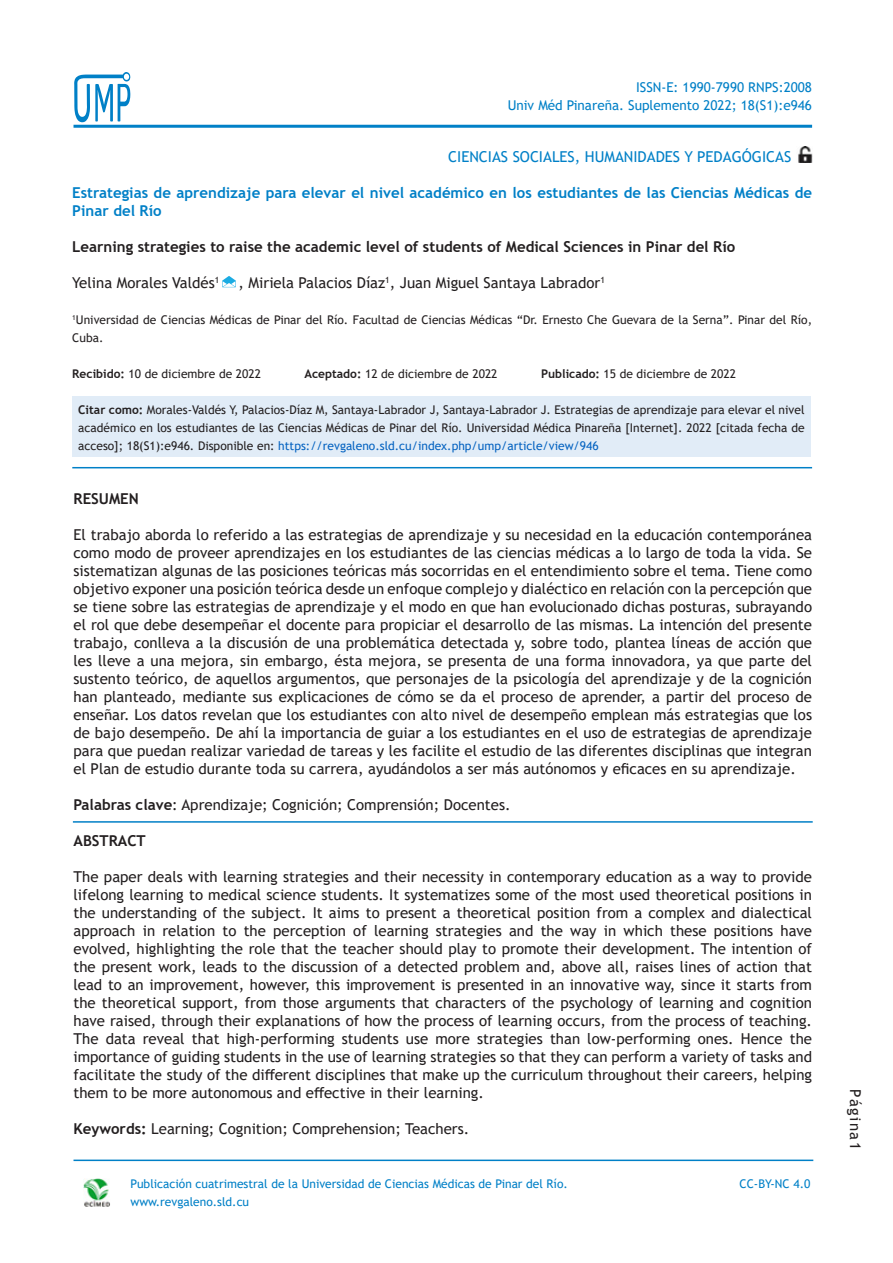
<style>
.page{position:relative;width:893px;height:1263px;background:#fff}
.page>*{position:absolute;margin:0;border:0;box-sizing:border-box;transform-origin:0 0}
.t1{font:15px/18px "Trebuchet MS";color:#231f20;text-align:justify}
.t2{font:700 15px/18px "Trebuchet MS";color:#0080c7}
.t3{font:700 15px "Trebuchet MS";color:#231f20}
.t4{font:15px "Trebuchet MS";color:#0080c7}
.t5{font:15px "Trebuchet MS";letter-spacing:.1em;color:#231f20}
.t6{font:13.5px "Trebuchet MS";color:#0080c7}
.t7{font:12px/18px "Trebuchet MS";color:#231f20}
.t8{font:12px "Trebuchet MS";color:#0080c7}
.s1{font-weight:700}
.s2{color:#0563c1}
</style>
<div class="page">
<img style="left:798px;top:146px;width:14px;height:16px">
<hr style="left:74px;top:125px;width:738px;height:3px;background:#0080c7">
<svg style="left:222px;top:276px;width:14px;height:11px"></svg>
<div style="left:72px;top:396px;width:739px;height:60px;background:#e1ecf7"></div>
<hr style="left:72px;top:467px;width:740px;height:1px;background:#0080c7">
<hr style="left:73px;top:821px;width:740px;height:2px;background:#0080c7">
<img style="left:84px;top:1178px;width:26px;height:28px">
<hr style="left:74px;top:1159px;width:739px;height:2px;background:#0080c7">
<svg style="left:74px;top:72px;width:57px;height:51px"></svg>
<p class="t6" style="left:636px;top:78px;width:177px">ISSN-E: 1990-7990 RNPS:2008</p>
<p class="t6" style="left:508px;top:96px;width:306px">Univ Méd Pinareña. Suplemento 2022; 18(S1):e946</p>
<p class="t4" style="left:448px;top:147px;width:345px">CIENCIAS SOCIALES, HUMANIDADES Y PEDAGÓGICAS</p>
<p class="t2" style="left:72px;top:184px;width:741px">Estrategias de aprendizaje para elevar el nivel académico en los estudiantes de las Ciencias Médicas de<br>Pinar del Río</p>
<p class="t3" style="left:72px;top:237px;width:665px">Learning strategies to raise the academic level of students of Medical Sciences in Pinar del Río</p>
<p class="t1" style="left:72px;top:274px;width:149px">Yelina Morales Valdés<sup>1</sup></p>
<p class="t1" style="left:239px;top:274px;width:368px">, Miriela Palacios Díaz<sup>1</sup>, Juan Miguel Santaya Labrador<sup>1</sup></p>
<p class="t7" style="left:72px;top:311px;width:741px"><sup>1</sup>Universidad de Ciencias Médicas de Pinar del Río. Facultad de Ciencias Médicas “Dr. Ernesto Che Guevara de la Serna”. Pinar del Río,<br>Cuba.</p>
<p class="t7" style="left:72px;top:365px;width:190px"><span class="s1">Recibido:</span> 10 de diciembre de 2022</p>
<p class="t7" style="left:305px;top:365px;width:195px"><span class="s1">Aceptado:</span> 12 de diciembre de 2022</p>
<p class="t7" style="left:541px;top:365px;width:197px"><span class="s1">Publicado:</span> 15 de diciembre de 2022</p>
<p class="t7" style="left:78px;top:401px;width:728px;text-align:justify"><span class="s1">Citar como:</span> Morales-Valdés Y, Palacios-Díaz M, Santaya-Labrador J, Santaya-Labrador J. Estrategias de aprendizaje para elevar el nivel académico en los estudiantes de las Ciencias Médicas de Pinar del Río. Universidad Médica Pinareña [Internet]. 2022 [citada fecha de acceso]; 18(S1):e946. Disponible en: <span class="s2">https://revgaleno.sld.cu/index.php/ump/article/view/946</span></p>
<p class="t3" style="left:74px;top:489px;width:67px">RESUMEN</p>
<p class="t1" style="left:74px;top:526px;width:740px">El trabajo aborda lo referido a las estrategias de aprendizaje y su necesidad en la educación contemporánea como modo de proveer aprendizajes en los estudiantes de las ciencias médicas a lo largo de toda la vida. Se sistematizan algunas de las posiciones teóricas más socorridas en el entendimiento sobre el tema. Tiene como objetivo exponer una posición teórica desde un enfoque complejo y dialéctico en relación con la percepción que se tiene sobre las estrategias de aprendizaje y el modo en que han evolucionado dichas posturas, subrayando el rol que debe desempeñar el docente para propiciar el desarrollo de las mismas. La intención del presente trabajo, conlleva a la discusión de una problemática detectada y, sobre todo, plantea líneas de acción que les lleve a una mejora, sin embargo, ésta mejora, se presenta de una forma innovadora, ya que parte del sustento teórico, de aquellos argumentos, que personajes de la psicología del aprendizaje y de la cognición han planteado, mediante sus explicaciones de cómo se da el proceso de aprender, a partir del proceso de enseñar. Los datos revelan que los estudiantes con alto nivel de desempeño emplean más estrategias que los de bajo desempeño. De ahí la importancia de guiar a los estudiantes en el uso de estrategias de aprendizaje para que puedan realizar variedad de tareas y les facilite el estudio de las diferentes disciplinas que integran el Plan de estudio durante toda su carrera, ayudándolos a ser más autónomos y eficaces en su aprendizaje.</p>
<p class="t1" style="left:74px;top:796px;width:439px"><span class="s1">Palabras clave</span>: Aprendizaje; Cognición; Comprensión; Docentes.</p>
<p class="t3" style="left:74px;top:831px;width:74px">ABSTRACT</p>
<p class="t1" style="left:74px;top:868px;width:740px">The paper deals with learning strategies and their necessity in contemporary education as a way to provide lifelong learning to medical science students. It systematizes some of the most used theoretical positions in the understanding of the subject. It aims to present a theoretical position from a complex and dialectical approach in relation to the perception of learning strategies and the way in which these positions have evolved, highlighting the role that the teacher should play to promote their development. The intention of the present work, leads to the discussion of a detected problem and, above all, raises lines of action that lead to an improvement, however, this improvement is presented in an innovative way, since it starts from the theoretical support, from those arguments that characters of the psychology of learning and cognition have raised, through their explanations of how the process of learning occurs, from the process of teaching.<br>The data reveal that high-performing students use more strategies than low-performing ones. Hence the importance of guiding students in the use of learning strategies so that they can perform a variety of tasks and facilitate the study of the different disciplines that make up the curriculum throughout their careers, helping them to be more autonomous and effective in their learning.</p>
<p class="t1" style="left:74px;top:1120px;width:397px"><span class="s1">Keywords:</span> Learning; Cognition; Comprehension; Teachers.</p>
<p class="t8" style="left:130px;top:1176px;width:439px">Publicación cuatrimestral de la Universidad de Ciencias Médicas de Pinar del Río.</p>
<p class="t8" style="left:130px;top:1194px;width:120px">www.revgaleno.sld.cu</p>
<p class="t8" style="left:740px;top:1176px;width:72px">CC-BY-NC 4.0</p>
<p class="t5" style="left:865px;top:1089px;width:62px;rotate:90deg">Página1</p>
</div>
